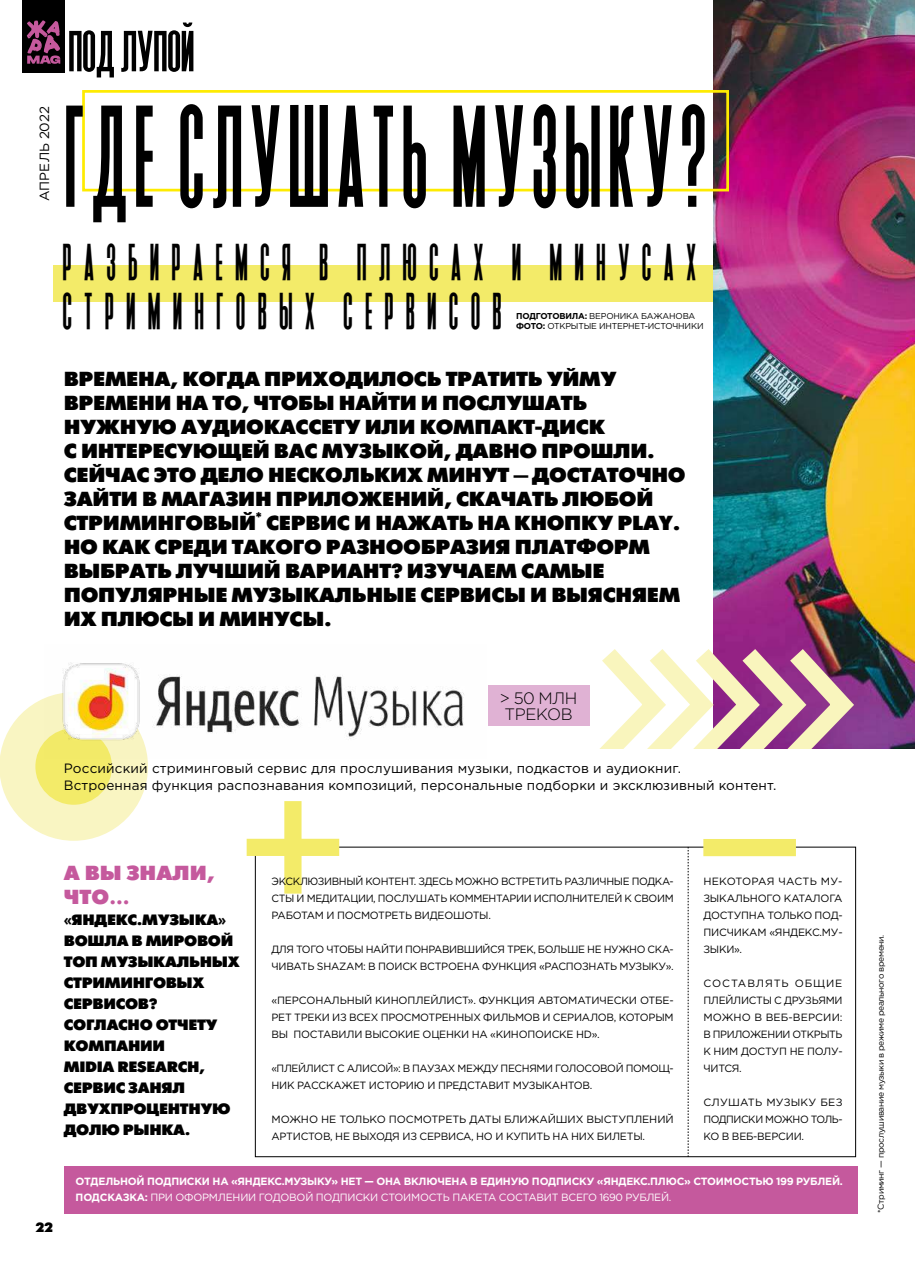
<style>
.page{position:relative;width:915px;height:1276px;background:#fff}
.page>*{position:absolute;margin:0;border:0;box-sizing:border-box;transform-origin:0 0}
.t1{font:134.4px "Heathergreen";letter-spacing:.08em;color:#000;scale:.75 1}
.t2{font:53.7px "Heathergreen";letter-spacing:.005em;color:#000}
.t3{font:48.6px/48.6px "Heathergreen";letter-spacing:.35em;color:#000;scale:.75 1}
.t4{font:20.25px/24px "Futura Futuris Black C";letter-spacing:-.015em;color:#000}
.t5{font:20.25px/24.3px "Futura Futuris Black C";color:#c5599d}
.t6{font:300 16.5px/16.5px "Gotham Pro";letter-spacing:-.02em;color:#000}
.t7{font:15px/21px "Futura Futuris Black C";letter-spacing:-.02em;color:#000}
.t8{font:13.5px/16.5px "Gotham Pro";letter-spacing:.01em;color:#000}
.t9{font:13.5px "Futura Futuris Black C";color:#000}
.t10{font:13.35px "Gotham Pro";letter-spacing:.005em;color:#000}
.t11{font:10.5px/17px "Gotham Pro";letter-spacing:-.02em;color:#000;text-align:justify}
.t12{font:700 10.5px "Gotham Pro";letter-spacing:-.02em;color:#fff}
.t13{font:10.5px "Gotham Pro";letter-spacing:-.02em;color:#fff}
.t14{font:8.55px/9.9px "Gotham Pro";letter-spacing:-.02em;color:#000}
.t15{font:8.55px "Gotham Pro";letter-spacing:-.04em;color:#000}
.s1{font-weight:700}
</style>
<div class="page">
<div style="left:0;top:692px;width:148px;height:149px;background:#f9f5c2;border-radius:50%"></div>
<div style="left:35px;top:728px;width:77px;height:76px;background:#f3eb69;border-radius:50%"></div>
<div style="left:53px;top:265px;width:662px;height:37px;background:#f3eb69"></div>
<div style="left:246px;top:839px;width:93px;height:17px;background:#f3eb69"></div>
<div style="left:284px;top:801px;width:17px;height:92px;background:#f3eb69"></div>
<img style="left:713px;top:0;width:201px;height:748px">
<div style="left:487px;top:685px;width:102px;height:41px;background:#e0b2d4"></div>
<svg style="left:589px;top:630px;width:276px;height:119px"></svg>
<div style="left:64px;top:1166px;width:793px;height:48px;background:#c5599d"></div>
<img style="left:44px;top:662px;width:420px;height:96px">
<div style="left:703px;top:839px;width:92px;height:17px;background:#f3eb69"></div>
<svg style="left:687px;top:847px;width:1px;height:310px"></svg>
<div style="left:22px;top:0;width:43px;height:72px;background:#000"></div>
<svg style="left:27px;top:20px;width:33px;height:44px"></svg>
<div style="left:82px;top:90px;width:646px;height:101px;border:3px solid #feeb00"></div>
<p class="t10" style="left:37px;top:201px;width:97px;rotate:-90deg">АПРЕЛЬ 2022</p>
<h2 class="t2" style="left:68px;top:8px;width:127px">ПОД ЛУПОЙ</h2>
<h1 class="t1" style="left:65px;top:48px;width:855px">ГДЕ СЛУШАТЬ МУЗЫКУ?</h1>
<h3 class="t3" style="left:63px;top:234px;width:845px">РАЗБИРАЕМСЯ В ПЛЮСАХ И МИНУСАХ<br>СТРИМИНГОВЫХ СЕРВИСОВ</h3>
<p class="t14" style="left:516px;top:311px;width:189px"><span class="s1">ПОДГОТОВИЛА:</span> ВЕРОНИКА БАЖАНОВА<br><span class="s1">ФОТО:</span> ОТКРЫТЫЕ ИНТЕРНЕТ-ИСТОЧНИКИ</p>
<p class="t4" style="left:64px;top:367px;width:623px">ВРЕМЕНА, КОГДА ПРИХОДИЛОСЬ ТРАТИТЬ УЙМУ ВРЕМЕНИ НА ТО, ЧТОБЫ НАЙТИ И ПОСЛУШАТЬ НУЖНУЮ АУДИОКАССЕТУ ИЛИ КОМПАКТ-ДИСК<br>С ИНТЕРЕСУЮЩЕЙ ВАС МУЗЫКОЙ, ДАВНО ПРОШЛИ.<br>СЕЙЧАС ЭТО ДЕЛО НЕСКОЛЬКИХ МИНУТ — ДОСТАТОЧНО ЗАЙТИ В МАГАЗИН ПРИЛОЖЕНИЙ, СКАЧАТЬ ЛЮБОЙ СТРИМИНГОВЫЙ<sup>*</sup> СЕРВИС И НАЖАТЬ НА КНОПКУ PLAY.<br>НО КАК СРЕДИ ТАКОГО РАЗНООБРАЗИЯ ПЛАТФОРМ ВЫБРАТЬ ЛУЧШИЙ ВАРИАНТ? ИЗУЧАЕМ САМЫЕ ПОПУЛЯРНЫЕ МУЗЫКАЛЬНЫЕ СЕРВИСЫ И ВЫЯСНЯЕМ ИХ ПЛЮСЫ И МИНУСЫ.</p>
<h3 class="t6" style="left:499px;top:690px;width:79px">&gt; 50 МЛН<br>ТРЕКОВ</h3>
<p class="t8" style="left:64px;top:760px;width:713px">Российский стриминговый сервис для прослушивания музыки, подкастов и аудиокниг.<br>Встроенная функция распознавания композиций, персональные подборки и эксклюзивный контент.</p>
<h3 class="t5" style="left:64px;top:861px;width:152px">А ВЫ ЗНАЛИ,<br>ЧТО…</h3>
<h3 class="t7" style="left:64px;top:910px;width:177px">«ЯНДЕКС.МУЗЫКА»<br>ВОШЛА В МИРОВОЙ<br>ТОП МУЗЫКАЛЬНЫХ<br>СТРИМИНГОВЫХ<br>СЕРВИСОВ?<br>СОГЛАСНО ОТЧЕТУ<br>КОМПАНИИ<br>MIDIA RESEARCH,<br>СЕРВИС ЗАНЯЛ<br>ДВУХПРОЦЕНТНУЮ<br>ДОЛЮ РЫНКА.</h3>
<p class="t11" style="left:271px;top:872px;width:403px">ЭКСКЛЮЗИВНЫЙ КОНТЕНТ. ЗДЕСЬ МОЖНО ВСТРЕТИТЬ РАЗЛИЧНЫЕ ПОДКА-СТЫ И МЕДИТАЦИИ, ПОСЛУШАТЬ КОММЕНТАРИИ ИСПОЛНИТЕЛЕЙ К СВОИМ РАБОТАМ И ПОСМОТРЕТЬ ВИДЕОШОТЫ.</p>
<p class="t11" style="left:271px;top:940px;width:403px">ДЛЯ ТОГО ЧТОБЫ НАЙТИ ПОНРАВИВШИЙСЯ ТРЕК, БОЛЬШЕ НЕ НУЖНО СКА-<br>ЧИВАТЬ SHAZAM: В ПОИСК ВСТРОЕНА ФУНКЦИЯ «РАСПОЗНАТЬ МУЗЫКУ».</p>
<p class="t11" style="left:271px;top:991px;width:404px">«ПЕРСОНАЛЬНЫЙ КИНОПЛЕЙЛИСТ». ФУНКЦИЯ АВТОМАТИЧЕСКИ ОТБЕ-РЕТ ТРЕКИ ИЗ ВСЕХ ПРОСМОТРЕННЫХ ФИЛЬМОВ И СЕРИАЛОВ, КОТОРЫМ ВЫ ПОСТАВИЛИ ВЫСОКИЕ ОЦЕНКИ НА «КИНОПОИСКЕ HD».</p>
<p class="t11" style="left:271px;top:1059px;width:404px">«ПЛЕЙЛИСТ С АЛИСОЙ»: В ПАУЗАХ МЕЖДУ ПЕСНЯМИ ГОЛОСОВОЙ ПОМОЩ-<br>НИК РАССКАЖЕТ ИСТОРИЮ И ПРЕДСТАВИТ МУЗЫКАНТОВ.</p>
<p class="t11" style="left:271px;top:1110px;width:403px">МОЖНО НЕ ТОЛЬКО ПОСМОТРЕТЬ ДАТЫ БЛИЖАЙШИХ ВЫСТУПЛЕНИЙ<br>АРТИСТОВ, НЕ ВЫХОДЯ ИЗ СЕРВИСА, НО И КУПИТЬ НА НИХ БИЛЕТЫ.</p>
<p class="t11" style="left:703px;top:872px;width:141px">НЕКОТОРАЯ ЧАСТЬ МУ-ЗЫКАЛЬНОГО КАТАЛОГА ДОСТУПНА ТОЛЬКО ПОД-ПИСЧИКАМ «ЯНДЕКС.МУ-ЗЫКИ».</p>
<p class="t11" style="left:703px;top:974px;width:141px">СОСТАВЛЯТЬ ОБЩИЕ ПЛЕЙЛИСТЫ С ДРУЗЬЯМИ МОЖНО В ВЕБ-ВЕРСИИ:<br>В ПРИЛОЖЕНИИ ОТКРЫТЬ К НИМ ДОСТУП НЕ ПОЛУ-ЧИТСЯ.</p>
<p class="t11" style="left:703px;top:1093px;width:141px">СЛУШАТЬ МУЗЫКУ БЕЗ ПОДПИСКИ МОЖНО ТОЛЬ-КО В ВЕБ-ВЕРСИИ.</p>
<p class="t9" style="left:35px;top:1219px;width:19px">22</p>
<p class="t12" style="left:76px;top:1175px;width:768px">ОТДЕЛЬНОЙ ПОДПИСКИ НА «ЯНДЕКС.МУЗЫКУ» НЕТ — ОНА ВКЛЮЧЕНА В ЕДИНУЮ ПОДПИСКУ «ЯНДЕКС.ПЛЮС» СТОИМОСТЬЮ 199 РУБЛЕЙ.</p>
<p class="t13" style="left:76px;top:1192px;width:597px"><span class="s1">ПОДСКАЗКА:</span> ПРИ ОФОРМЛЕНИИ ГОДОВОЙ ПОДПИСКИ СТОИМОСТЬ ПАКЕТА СОСТАВИТ ВСЕГО 1690 РУБЛЕЙ.</p>
<p class="t15" style="left:875px;top:1213px;width:280px;rotate:-90deg">*Стриминг — прослушивание музыки в режиме реального времени.</p>
</div>
